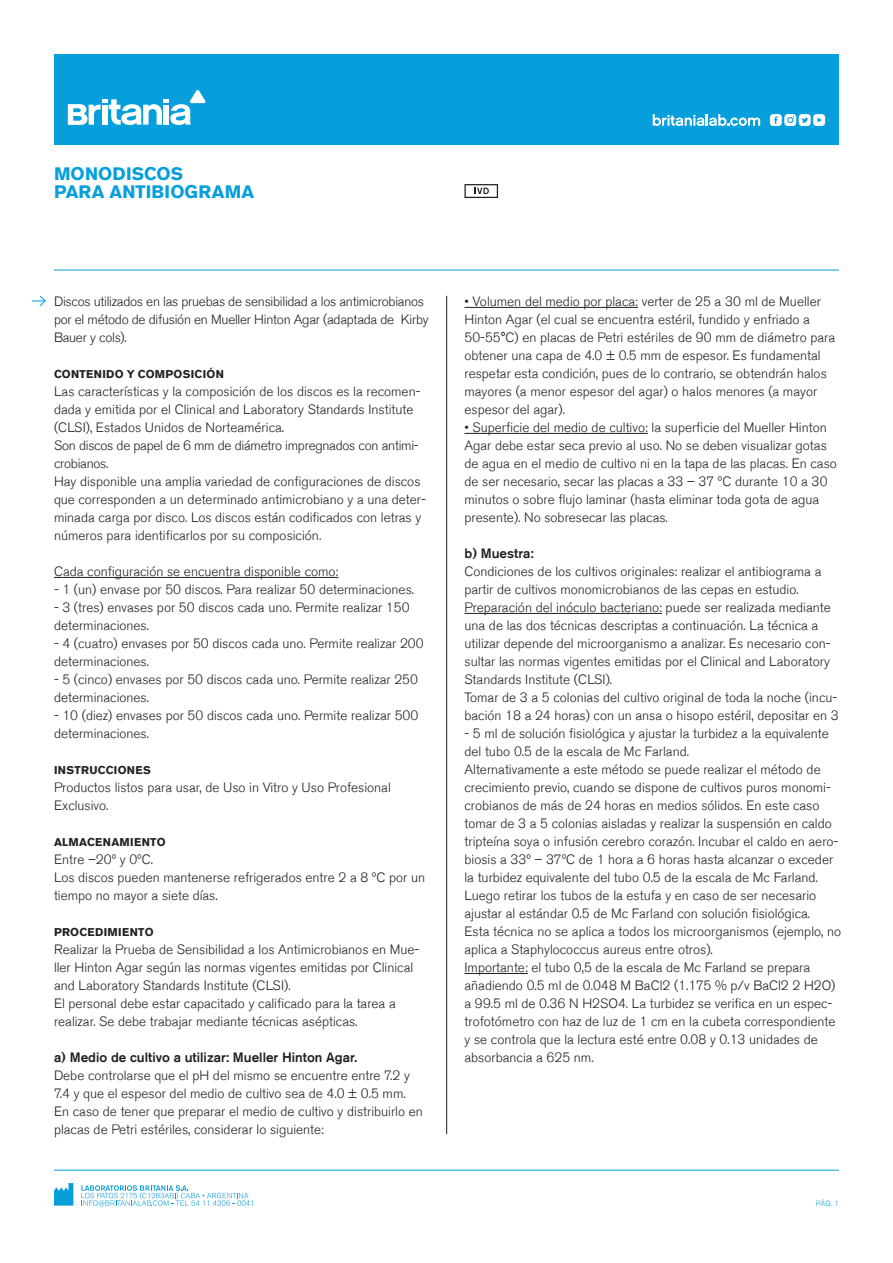
<style>
.page{position:relative;width:893px;height:1263px;background:#fff}
.page>*{position:absolute;margin:0;border:0;box-sizing:border-box;transform-origin:0 0}
.t1{font:700 18px/18px "Akzidenz Grotesk BE";letter-spacing:.005em;color:#069edb}
.t2{font:300 13.5px/18px "Akzidenz Grotesk BE";color:#231f20}
.t3{font:300 13.5px/18px "Akzidenz Grotesk BE";letter-spacing:-.02em;color:#231f20}
.t4{font:500 13.5px "Akzidenz Grotesk BE";color:#231f20}
.t5{font:700 11.25px "Akzidenz Grotesk BE";letter-spacing:.025em;color:#231f20}
.t6{font:300 7.5px "Akzidenz Grotesk BE";color:#069edb}
</style>
<div class="page">
<div style="left:54px;top:54px;width:785px;height:90px;background:#069edb"></div>
<svg style="left:68px;top:90px;width:138px;height:35px"></svg>
<svg style="left:653px;top:114px;width:107px;height:12px"></svg>
<svg style="left:770px;top:114px;width:55px;height:12px"></svg>
<svg style="left:464px;top:184px;width:34px;height:14px"></svg>
<hr style="left:54px;top:270px;width:785px;height:1px;background:#069edb">
<hr style="left:54px;top:1170px;width:785px;height:1px;background:#069edb">
<svg style="left:32px;top:295px;width:14px;height:11px"></svg>
<hr style="left:54px;top:577px;width:284px;height:1px;background:#231f20">
<hr style="left:464px;top:307px;width:174px;height:1px;background:#231f20">
<hr style="left:464px;top:433px;width:184px;height:1px;background:#231f20">
<hr style="left:464px;top:613px;width:198px;height:1px;background:#231f20">
<hr style="left:464px;top:973px;width:64px;height:1px;background:#231f20">
<svg style="left:81px;top:1185px;width:172px;height:22px"></svg>
<svg style="left:54px;top:1183px;width:19px;height:22px"></svg>
<hr style="left:446px;top:296px;width:1px;height:838px;background:#231f20">
<h1 class="t1" style="left:54px;top:165px;width:202px">MONODISCOS<br>PARA ANTIBIOGRAMA</h1>
<p class="t3" style="left:54px;top:293px;width:376px">Discos utilizados en las pruebas de sensibilidad a los antimicrobianos por el método de difusión en Mueller Hinton Agar (adaptada de Kirby<br>Bauer y cols).</p>
<p class="t5" style="left:54px;top:368px;width:171px">CONTENIDO Y COMPOSICIÓN</p>
<p class="t2" style="left:54px;top:383px;width:373px">Las características y la composición de los discos es la recomen&shy;dada y emitida por el Clinical and Laboratory Standards Institute (CLSI), Estados Unidos de Norteamérica.<br>Son discos de papel de 6 mm de diámetro impregnados con antimi&shy;crobianos.<br>Hay disponible una amplia variedad de configuraciones de discos que corresponden a un determinado antimicrobiano y a una deter&shy;minada carga por disco. Los discos están codificados con letras y números para identificarlos por su composición.</p>
<p class="t2" style="left:54px;top:563px;width:286px">Cada configuración se encuentra disponible como:</p>
<p class="t2" style="left:54px;top:581px;width:362px">- 1 (un) envase por 50 discos. Para realizar 50 determinaciones.</p>
<p class="t2" style="left:54px;top:599px;width:357px">- 3 (tres) envases por 50 discos cada uno. Permite realizar 150 determinaciones.</p>
<p class="t2" style="left:54px;top:635px;width:371px">- 4 (cuatro) envases por 50 discos cada uno. Permite realizar 200 determinaciones.</p>
<p class="t2" style="left:54px;top:671px;width:365px">- 5 (cinco) envases por 50 discos cada uno. Permite realizar 250 determinaciones.</p>
<p class="t2" style="left:54px;top:707px;width:366px">- 10 (diez) envases por 50 discos cada uno. Permite realizar 500 determinaciones.</p>
<p class="t5" style="left:54px;top:764px;width:98px">INSTRUCCIONES</p>
<p class="t2" style="left:54px;top:779px;width:338px">Productos listos para usar, de Uso in Vitro y Uso Profesional<br>Exclusivo.</p>
<p class="t5" style="left:54px;top:836px;width:113px">ALMACENAMIENTO</p>
<p class="t2" style="left:54px;top:851px;width:373px">Entre –20º y 0ºC.<br>Los discos pueden mantenerse refrigerados entre 2 a 8 ºC por un tiempo no mayor a siete días.</p>
<p class="t5" style="left:54px;top:926px;width:101px">PROCEDIMIENTO</p>
<p class="t2" style="left:54px;top:941px;width:367px">Realizar la Prueba de Sensibilidad a los Antimicrobianos en Mue&shy;ller Hinton Agar según las normas vigentes emitidas por Clinical and Laboratory Standards Institute (CLSI).<br>El personal debe estar capacitado y calificado para la tarea a realizar. Se debe trabajar mediante técnicas asépticas.</p>
<p class="t4" style="left:54px;top:1049px;width:305px">a) Medio de cultivo a utilizar: Mueller Hinton Agar.</p>
<p class="t2" style="left:54px;top:1067px;width:370px">Debe controlarse que el pH del mismo se encuentre entre 7.2 y 7.4 y que el espesor del medio de cultivo sea de 4.0 ± 0.5 mm.<br>En caso de tener que preparar el medio de cultivo y distribuirlo en placas de Petri estériles, considerar lo siguiente:</p>
<p class="t2" style="left:464px;top:293px;width:372px">• Volumen del medio por placa: verter de 25 a 30 ml de Mueller Hinton Agar (el cual se encuentra estéril, fundido y enfriado a 50-55°C) en placas de Petri estériles de 90 mm de diámetro para obtener una capa de 4.0 ± 0.5 mm de espesor. Es fundamental respetar esta condición, pues de lo contrario, se obtendrán halos mayores (a menor espesor del agar) o halos menores (a mayor espesor del agar).</p>
<p class="t2" style="left:464px;top:419px;width:374px">• Superficie del medio de cultivo: la superficie del Mueller Hinton Agar debe estar seca previo al uso. No se deben visualizar gotas de agua en el medio de cultivo ni en la tapa de las placas. En caso de ser necesario, secar las placas a 33 – 37 ºC durante 10 a 30 minutos o sobre flujo laminar (hasta eliminar toda gota de agua presente). No sobresecar las placas.</p>
<p class="t4" style="left:464px;top:545px;width:71px">b) Muestra:</p>
<p class="t2" style="left:464px;top:563px;width:376px">Condiciones de los cultivos originales: realizar el antibiograma a partir de cultivos monomicrobianos de las cepas en estudio.<br>Preparación del inóculo bacteriano: puede ser realizada mediante una de las dos técnicas descriptas a continuación. La técnica a utilizar depende del microorganismo a analizar. Es necesario con&shy;sultar las normas vigentes emitidas por el Clinical and Laboratory Standards Institute (CLSI).<br>Tomar de 3 a 5 colonias del cultivo original de toda la noche (incu&shy;bación 18 a 24 horas) con un ansa o hisopo estéril, depositar en 3</p>
<p class="t2" style="left:464px;top:725px;width:378px">- 5 ml de solución fisiológica y ajustar la turbidez a la equivalente del tubo 0.5 de la escala de Mc Farland.<br>Alternativamente a este método se puede realizar el método de crecimiento previo, cuando se dispone de cultivos puros monomi&shy;crobianos de más de 24 horas en medios sólidos. En este caso tomar de 3 a 5 colonias aisladas y realizar la suspensión en caldo tripteína soya o infusión cerebro corazón. Incubar el caldo en aero&shy;biosis a 33º – 37ºC de 1 hora a 6 horas hasta alcanzar o exceder la turbidez equivalente del tubo 0.5 de la escala de Mc Farland.<br>Luego retirar los tubos de la estufa y en caso de ser necesario ajustar al estándar 0.5 de Mc Farland con solución fisiológica.<br>Esta técnica no se aplica a todos los microorganismos (ejemplo, no aplica a Staphylococcus aureus entre otros).<br>Importante: el tubo 0,5 de la escala de Mc Farland se prepara añadiendo 0.5 ml de 0.048 M BaCl2 (1.175 % p/v BaCl2 2 H2O) a 99.5 ml de 0.36 N H2SO4. La turbidez se verifica en un espec&shy;trofotómetro con haz de luz de 1 cm en la cubeta correspondiente y se controla que la lectura esté entre 0.08 y 0.13 unidades de absorbancia a 625 nm.</p>
<p class="t6" style="left:816px;top:1199px;width:25px">PÁG. 1</p>
</div>
